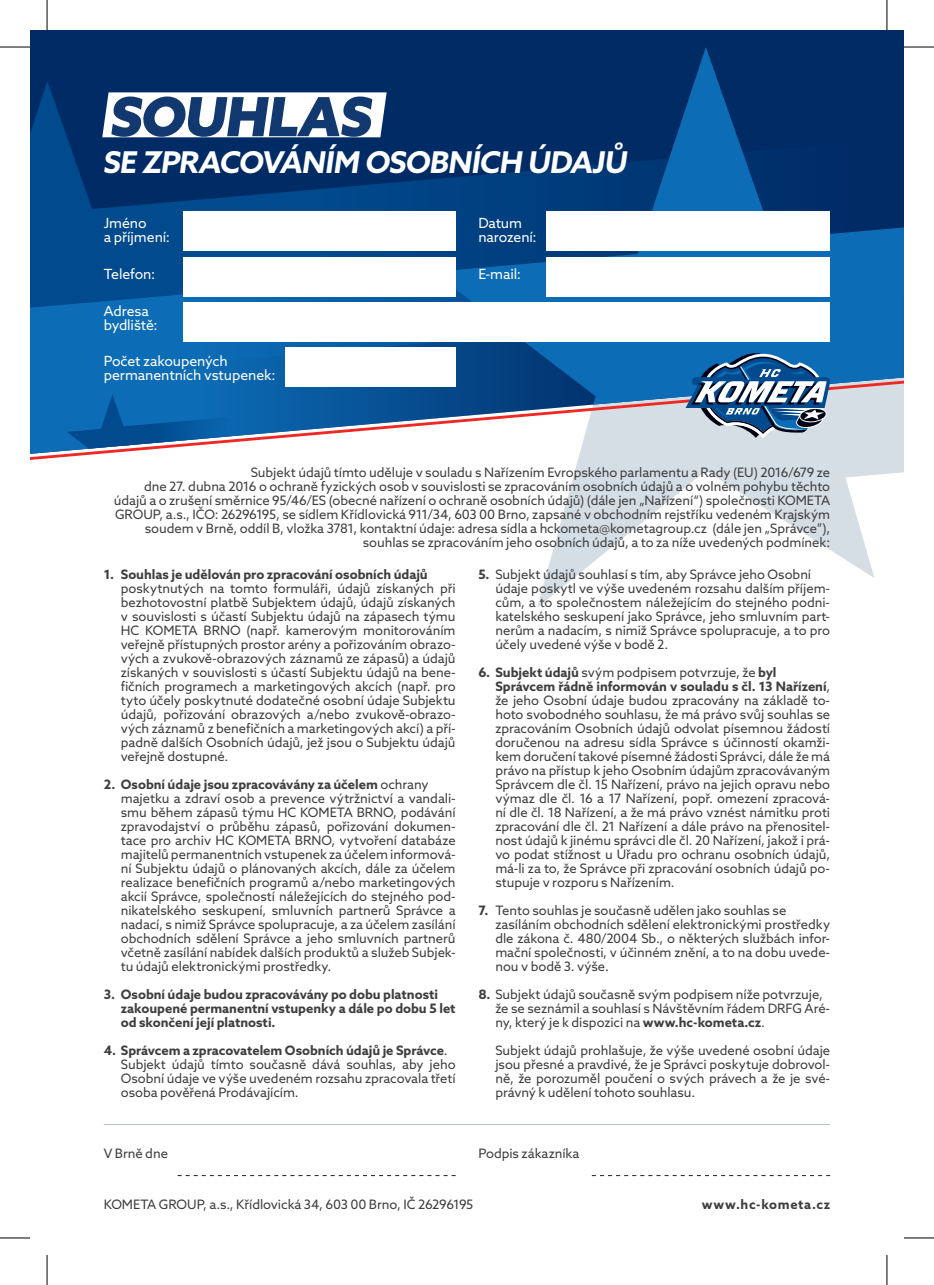
<style>
.page{position:relative;width:934px;height:1285px;background:#fff}
.page>*{position:absolute;margin:0;border:0;box-sizing:border-box;transform-origin:0 0}
.t1{font:900 54px "Azo Sans";color:#11386f}
.t2{font:700 30px "Azo Sans";color:#fff}
.t3{font:14px/14px "Azo Sans";letter-spacing:-.01em;color:#fff}
.t4{font:13px/14px "Azo Sans";letter-spacing:-.005em;color:#3e3e3f}
.t5{font:700 13px/14px "Azo Sans";color:#3e3e3f}
.t6{font:700 13px "Azo Sans";letter-spacing:.05em;color:#3e3e3f}
.s1{font-weight:700}
</style>
<div class="page">
<svg style="left:537px;top:461px;width:338px;height:146px"></svg>
<div style="left:30px;top:30px;width:403px;height:111px;background:#002b65"></div>
<svg style="left:229px;top:141px;width:204px;height:113px;background:#003572"></svg>
<svg style="left:30px;top:65px;width:199px;height:189px;background:#003875"></svg>
<svg style="left:30px;top:254px;width:403px;height:125px;background:#0a61a8"></svg>
<svg style="left:433px;top:30px;width:470px;height:349px;background:#023a77"></svg>
<svg style="left:30px;top:379px;width:655px;height:82px"></svg>
<div style="left:183px;top:211px;width:272px;height:40px;background:#fff"></div>
<div style="left:546px;top:211px;width:283px;height:40px;background:#fff"></div>
<div style="left:183px;top:257px;width:272px;height:39px;background:#fff"></div>
<div style="left:546px;top:257px;width:283px;height:39px;background:#fff"></div>
<div style="left:183px;top:302px;width:646px;height:40px;background:#fff"></div>
<div style="left:285px;top:347px;width:170px;height:40px;background:#fff"></div>
<svg style="left:102px;top:92px;width:284px;height:45px"></svg>
<svg style="left:177px;top:1175px;width:278px;height:1px"></svg>
<svg style="left:591px;top:1175px;width:238px;height:1px"></svg>
<hr style="left:104px;top:1124px;width:725px;height:1px;background:#b0c2ce">
<svg style="left:685px;top:182px;width:218px;height:302px"></svg>
<hr style="left:0;top:47px;width:30px;height:1px;background:#000">
<hr style="left:903px;top:47px;width:30px;height:1px;background:#000">
<hr style="left:0;top:1237px;width:30px;height:1px;background:#000">
<hr style="left:903px;top:1237px;width:30px;height:1px;background:#000">
<hr style="left:47px;top:0;width:1px;height:30px;background:#000">
<hr style="left:47px;top:1255px;width:1px;height:30px;background:#000">
<hr style="left:886px;top:0;width:1px;height:30px;background:#000">
<hr style="left:886px;top:1255px;width:1px;height:30px;background:#000">
<h1 class="t1" style="left:108px;top:81px;width:273px">SOUHLAS</h1>
<h2 class="t2" style="left:102px;top:142px;width:530px">SE ZPRACOVÁNÍM OSOBNÍCH ÚDAJŮ</h2>
<p class="t3" style="left:104px;top:216px;width:68px">Jméno<br>a příjmení:</p>
<p class="t3" style="left:104px;top:267px;width:53px">Telefon:</p>
<p class="t3" style="left:104px;top:303px;width:55px">Adresa bydliště:</p>
<p class="t3" style="left:104px;top:354px;width:173px">Počet zakoupených permanentních vstupenek:</p>
<p class="t3" style="left:478px;top:216px;width:60px">Datum narození:</p>
<p class="t3" style="left:478px;top:267px;width:44px">E-mail:</p>
<p class="t4" style="left:114px;top:465px;width:717px;text-align:right">Subjekt údajů tímto uděluje v souladu s Nařízením Evropského parlamentu a Rady (EU) 2016/679 ze<br>dne 27. dubna 2016 o ochraně fyzických osob v souvislosti se zpracováním osobních údajů a o volném pohybu těchto údajů a o zrušení směrnice 95/46/ES (obecné nařízení o ochraně osobních údajů) (dále jen „Nařízení“) společnosti KOMETA GROUP, a.s., IČO: 26296195, se sídlem Křídlovická 911/34, 603 00 Brno, zapsané v obchodním rejstříku vedeném Krajským soudem v Brně, oddíl B, vložka 3781, kontaktní údaje: adresa sídla a hckometa@kometagroup.cz (dále jen „Správce”), souhlas se zpracováním jeho osobních údajů, a to za níže uvedených podmínek:</p>
<p class="t5" style="left:104px;top:567px;width:325px">1. Souhlas je udělován pro zpracování osobních údajů</p>
<p class="t4" style="left:121px;top:581px;width:336px;text-align:justify">poskytnutých na tomto formuláři, údajů získaných při bezhotovostní platbě Subjektem údajů, údajů získaných v souvislosti s účastí Subjektu údajů na zápasech týmu HC KOMETA BRNO (např. kamerovým monitorováním veřejně přístupných prostor arény a pořizováním obrazo&shy;vých a zvukově-obrazových záznamů ze zápasů) a údajů získaných v souvislosti s účastí Subjektu údajů na bene&shy;fičních programech a marketingových akcích (např. pro tyto účely poskytnuté dodatečné osobní údaje Subjektu údajů, pořizování obrazových a/nebo zvukově-obrazo&shy;vých záznamů z benefičních a marketingových akcí) a pří&shy;padně dalších Osobních údajů, jež jsou o Subjektu údajů veřejně dostupné.</p>
<p class="t4" style="left:121px;top:777px;width:336px;text-indent:-17px"><span class="s1">2. Osobní údaje jsou zpracovávány za účelem</span> ochrany majetku a zdraví osob a prevence výtržnictví a vandali&shy;smu během zápasů týmu HC KOMETA BRNO, podávání zpravodajství o průběhu zápasů, pořizování dokumen&shy;tace pro archiv HC KOMETA BRNO, vytvoření databáze majitelů permanentních vstupenek za účelem informová&shy;ní Subjektu údajů o plánovaných akcích, dále za účelem realizace benefičních programů a/nebo marketingových akcií Správce, společností náležejících do stejného pod&shy;nikatelského seskupení, smluvních partnerů Správce a nadací, s nimiž Správce spolupracuje, a za účelem zasílání obchodních sdělení Správce a jeho smluvních partnerů včetně zasílání nabídek dalších produktů a služeb Subjek&shy;tu údajů elektronickými prostředky.</p>
<p class="t5" style="left:121px;top:987px;width:336px;text-indent:-17px">3. Osobní údaje budou zpracovávány po dobu platnosti zakoupené permanentní vstupenky a dále po dobu 5 let od skončení její platnosti.</p>
<p class="t4" style="left:121px;top:1043px;width:336px;text-indent:-17px"><span class="s1">4. Správcem a zpracovatelem Osobních údajů je Správce</span>.<br>Subjekt údajů tímto současně dává souhlas, aby jeho Osobní údaje ve výše uvedeném rozsahu zpracovala třetí osoba pověřená Prodávajícím.</p>
<p class="t4" style="left:495px;top:567px;width:336px;text-indent:-17px"><span class="s1">5.</span> Subjekt údajů souhlasí s tím, aby Správce jeho Osobní údaje poskytl ve výše uvedeném rozsahu dalším příjem&shy;cům, a to společnostem náležejícím do stejného podni&shy;katelského seskupení jako Správce, jeho smluvním part&shy;nerům a nadacím, s nimiž Správce spolupracuje, a to pro účely uvedené výše v bodě 2.</p>
<p class="t4" style="left:495px;top:665px;width:336px;text-indent:-17px"><span class="s1">6. Subjekt údajů</span> svým podpisem potvrzuje, že <span class="s1">byl Správcem řádně informován v souladu s čl. 13 Nařízení</span>, že jeho Osobní údaje budou zpracovány na základě to&shy;hoto svobodného souhlasu, že má právo svůj souhlas se zpracováním Osobních údajů odvolat písemnou žádostí doručenou na adresu sídla Správce s účinností okamži&shy;kem doručení takové písemné žádosti Správci, dále že má právo na přístup k jeho Osobním údajům zpracovávaným Správcem dle čl. 15 Nařízení, právo na jejich opravu nebo výmaz dle čl. 16 a 17 Nařízení, popř. omezení zpracová&shy;ní dle čl. 18 Nařízení, a že má právo vznést námitku proti zpracování dle čl. 21 Nařízení a dále právo na přenositel&shy;nost údajů k jinému správci dle čl. 20 Nařízení, jakož i prá&shy;vo podat stížnost u Úřadu pro ochranu osobních údajů, má-li za to, že Správce při zpracování osobních údajů po&shy;stupuje v rozporu s Nařízením.</p>
<p class="t4" style="left:495px;top:903px;width:336px;text-indent:-17px"><span class="s1">7.</span> Tento souhlas je současně udělen jako souhlas se zasíláním obchodních sdělení elektronickými prostředky dle zákona č. 480/2004 Sb., o některých službách infor&shy;mační společnosti, v účinném znění, a to na dobu uvede&shy;nou v bodě 3. výše.</p>
<p class="t4" style="left:495px;top:987px;width:336px;text-indent:-17px"><span class="s1">8.</span> Subjekt údajů současně svým podpisem níže potvrzuje, že se seznámil a souhlasí s Návštěvním řádem DRFG Aré&shy;ny, který je k dispozici na <span class="s1">www.hc-kometa.cz</span>.</p>
<p class="t4" style="left:495px;top:1043px;width:336px;text-align:justify">Subjekt údajů prohlašuje, že výše uvedené osobní údaje jsou přesné a pravdivé, že je Správci poskytuje dobrovol&shy;ně, že porozuměl poučení o svých právech a že je své&shy;právný k udělení tohoto souhlasu.</p>
<p class="t4" style="left:104px;top:1145px;width:66px">V Brně dne</p>
<p class="t4" style="left:478px;top:1145px;width:102px">Podpis zákazníka</p>
<p class="t4" style="left:104px;top:1196px;width:371px">KOMETA GROUP, a.s., Křídlovická 34, 603 00 Brno, IČ 26296195</p>
<p class="t6" style="left:701px;top:1195px;width:130px">www.hc-kometa.cz</p>
</div>
